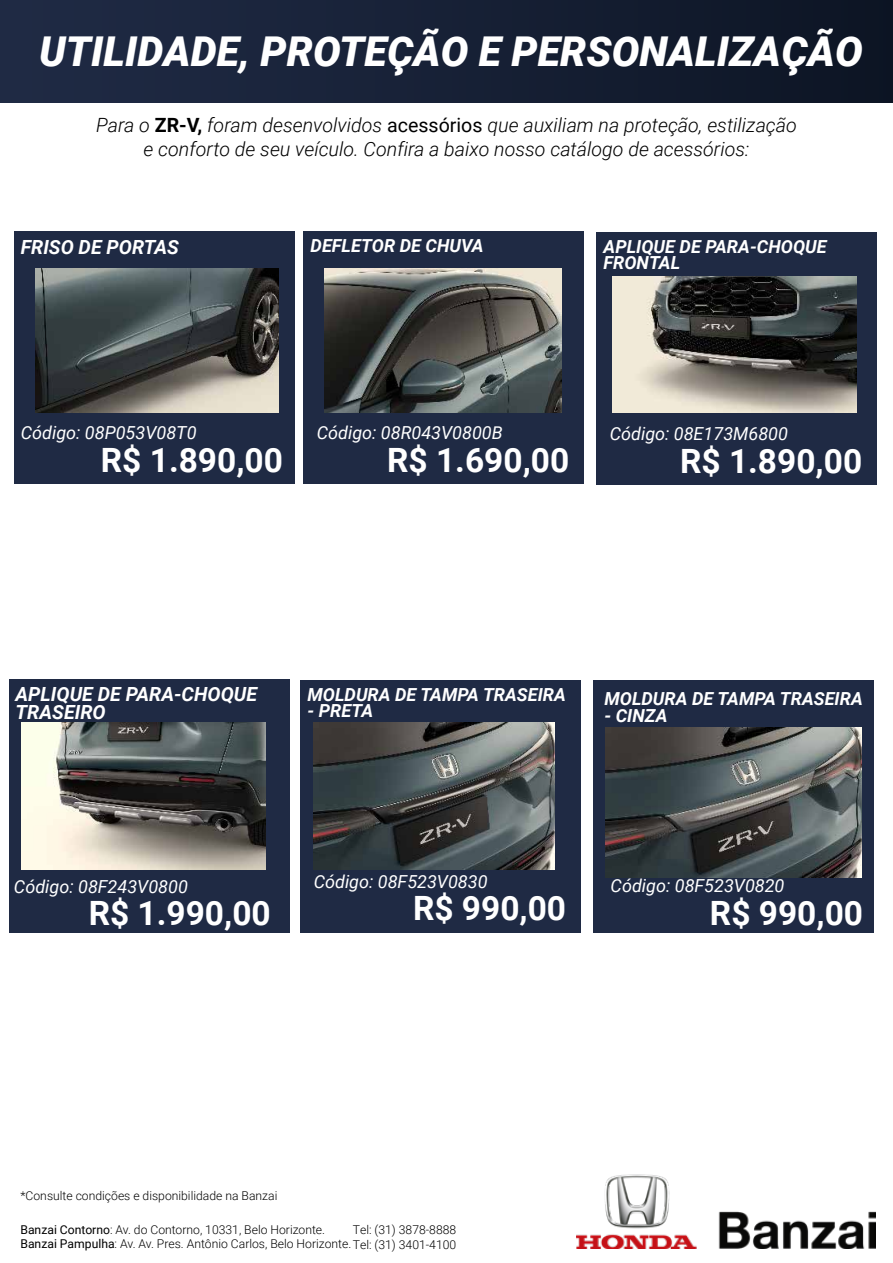
<style>
.page{position:relative;width:893px;height:1263px;background:#fff}
.page>*{position:absolute;margin:0;border:0;box-sizing:border-box;transform-origin:0 0}
.t1{font:italic 900 41.1px "Roboto";color:#fff}
.t2{font:700 33.45px "Roboto";color:#fff}
.t3{font:italic 300 19.65px/23.5px "Roboto";color:#000;text-align:center}
.t4{font:italic 700 19.5px/18px "Roboto";color:#fff}
.t5{font:italic 18px "Roboto";color:#fff}
.t6{font:italic 700 18px/16.5px "Roboto";color:#fff}
.t7{font:300 12.15px/14.5px "Roboto";color:#000}
.s1{font-weight:700;font-style:normal}
.s2{font-weight:400;font-style:normal}
.s3{font-weight:400}
</style>
<div class="page">
<div style="left:0;top:0;width:893px;height:102px;background:linear-gradient(to right,#202b46,#0d1525)"></div>
<img style="left:576px;top:1174px;width:300px;height:75px">
<div style="left:304px;top:231px;width:280px;height:253px;background:#1f2a44"></div>
<div style="left:14px;top:231px;width:280px;height:253px;background:#1f2a44"></div>
<div style="left:597px;top:232px;width:280px;height:252px;background:#1f2a44"></div>
<div style="left:301px;top:680px;width:280px;height:252px;background:#1f2a44"></div>
<div style="left:10px;top:679px;width:280px;height:254px;background:#1f2a44"></div>
<div style="left:594px;top:680px;width:280px;height:252px;background:#1f2a44"></div>
<img style="left:36px;top:269px;width:243px;height:144px">
<img style="left:324px;top:269px;width:238px;height:144px">
<img style="left:613px;top:277px;width:243px;height:136px">
<img style="left:22px;top:723px;width:243px;height:146px">
<img style="left:313px;top:723px;width:241px;height:146px">
<img style="left:606px;top:727px;width:256px;height:151px">
<h1 class="t1" style="left:39px;top:22px;width:825px">UTILIDADE, PROTEÇÃO E PERSONALIZAÇÃO</h1>
<h3 class="t3" style="left:96px;top:112px;width:702px">Para o <span class="s1">ZR-V,</span> foram desenvolvidos <span class="s2">acessórios</span> que auxiliam na proteção, estilização e conforto de seu veículo. Confira a baixo nosso catálogo de acessórios:</h3>
<h3 class="t4" style="left:21px;top:237px;width:160px">FRISO DE PORTAS</h3>
<h3 class="t6" style="left:311px;top:237px;width:175px">DEFLETOR DE CHUVA</h3>
<h3 class="t6" style="left:604px;top:237px;width:225px">APLIQUE DE PARA-CHOQUE<br>FRONTAL</h3>
<h3 class="t5" style="left:21px;top:420px;width:177px">Código: 08P053V08T0</h3>
<h3 class="t5" style="left:317px;top:420px;width:187px">Código: 08R043V0800B</h3>
<h2 class="t2" style="left:101px;top:436px;width:184px">R$ 1.890,00</h2>
<h2 class="t2" style="left:387px;top:436px;width:184px">R$ 1.690,00</h2>
<h3 class="t5" style="left:610px;top:421px;width:180px">Código: 08E173M6800</h3>
<h2 class="t2" style="left:680px;top:437px;width:184px">R$ 1.890,00</h2>
<h3 class="t4" style="left:15px;top:684px;width:243px">APLIQUE DE PARA-CHOQUE<br>TRASEIRO</h3>
<h3 class="t6" style="left:308px;top:685px;width:260px">MOLDURA DE TAMPA TRASEIRA</h3>
<h3 class="t6" style="left:308px;top:702px;width:67px">- PRETA</h3>
<h3 class="t6" style="left:604px;top:690px;width:260px">MOLDURA DE TAMPA TRASEIRA</h3>
<h3 class="t6" style="left:604px;top:706px;width:65px">- CINZA</h3>
<h3 class="t5" style="left:314px;top:868px;width:175px">Código: 08F523V0830</h3>
<h3 class="t5" style="left:611px;top:873px;width:175px">Código: 08F523V0820</h3>
<h3 class="t5" style="left:14px;top:874px;width:175px">Código: 08F243V0800</h3>
<h2 class="t2" style="left:413px;top:885px;width:155px">R$ 990,00</h2>
<h2 class="t2" style="left:89px;top:889px;width:184px">R$ 1.990,00</h2>
<h2 class="t2" style="left:710px;top:889px;width:155px">R$ 990,00</h2>
<p class="t7" style="left:20px;top:1188px;width:258px">*Consulte condições e disponibilidade na Banzai</p>
<p class="t7" style="left:20px;top:1222px;width:437px"><span class="s3">Banzai Contorno</span>: Av. do Contorno, 10331, Belo Horizonte.<br><span class="s3">Banzai Pampulha</span>: Av. Av. Pres. Antônio Carlos, Belo Horizonte.Tel: (31) 3401-4100</p>
<p class="t7" style="left:353px;top:1222px;width:105px">Tel: (31) 3878-8888</p>
</div>
